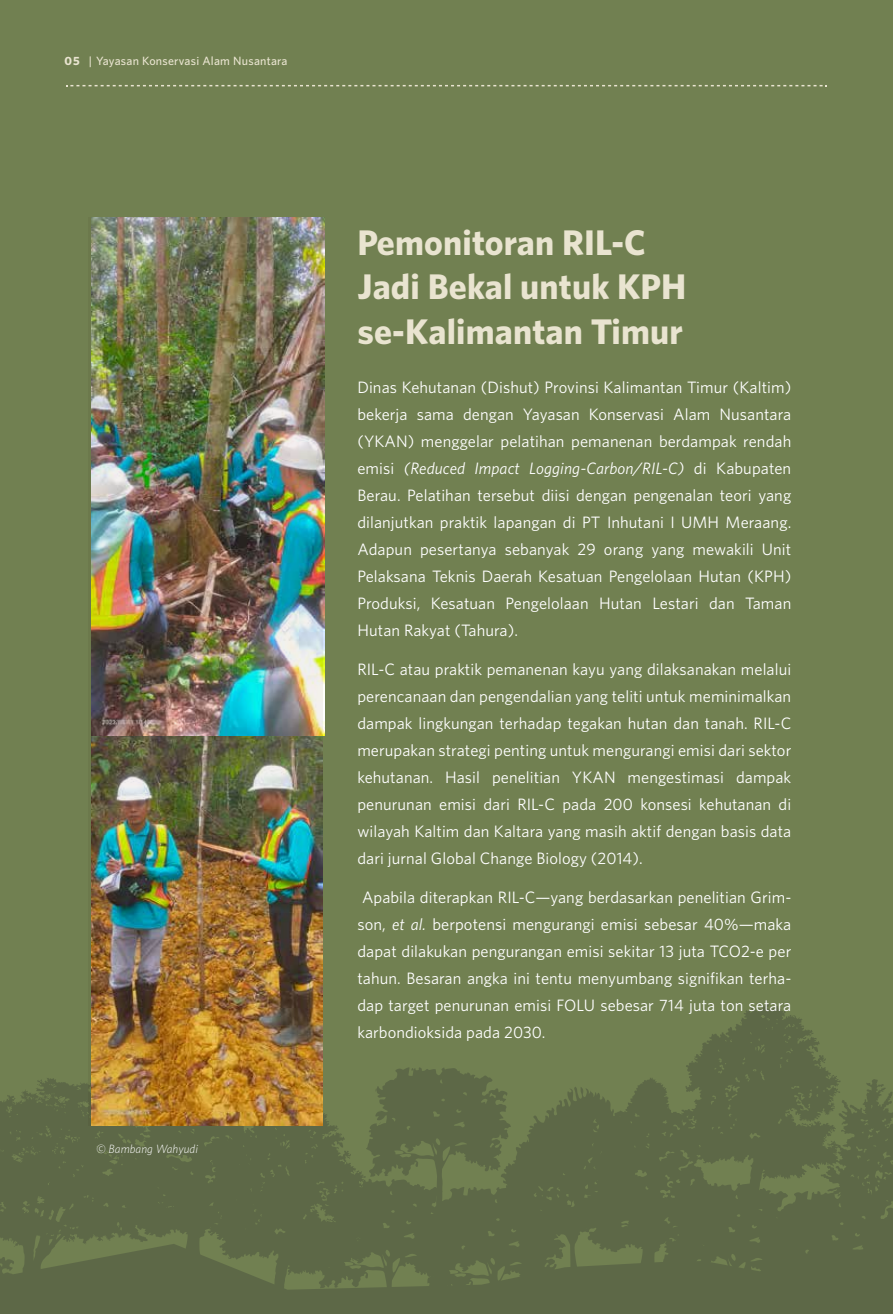
<style>
.page{position:relative;width:893px;height:1314px;background:#718051}
.page>*{position:absolute;margin:0;border:0;box-sizing:border-box;transform-origin:0 0}
.t1{font:700 35.7px/44.2px "Whitney";letter-spacing:.005em;color:#e9e4d0}
.t2{font:16.5px/27px "Whitney";letter-spacing:.005em;color:#fff;text-align:justify}
.t3{font:500 12px "Whitney";letter-spacing:.02em;color:#e9e4d0}
.t4{font:italic 300 12px "Whitney";letter-spacing:.005em;color:#fff}
.s1{font-weight:700}
.s2{font-style:italic}
</style>
<div class="page">
<svg style="left:0;top:1003px;width:893px;height:311px"></svg>
<svg style="left:66px;top:85px;width:761px;height:1px"></svg>
<img style="left:89px;top:217px;width:234px;height:909px">
<p class="t3" style="left:65px;top:54px;width:225px"><span class="s1">05</span> | Yayasan Konservasi Alam Nusantara</p>
<p class="t4" style="left:96px;top:1141px;width:103px">© Bambang Wahyudi</p>
<h1 class="t1" style="left:357px;top:219px;width:330px">Pemonitoran RIL-C<br>Jadi Bekal untuk KPH se-Kalimantan Timur</h1>
<p class="t2" style="left:357px;top:374px;width:435px">Dinas Kehutanan (Dishut) Provinsi Kalimantan Timur (Kaltim) bekerja sama dengan Yayasan Konservasi Alam Nusantara (YKAN) menggelar pelatihan pemanenan berdampak rendah emisi <span class="s2">(Reduced Impact Logging-Carbon/RIL-C)</span> di Kabupaten Berau. Pelatihan tersebut diisi dengan pengenalan teori yang dilanjutkan praktik lapangan di PT Inhutani I UMH Meraang.<br>Adapun pesertanya sebanyak 29 orang yang mewakili Unit Pelaksana Teknis Daerah Kesatuan Pengelolaan Hutan (KPH)<br>Produksi, Kesatuan Pengelolaan Hutan Lestari dan Taman Hutan Rakyat (Tahura).</p>
<p class="t2" style="left:357px;top:656px;width:435px">RIL-C atau praktik pemanenan kayu yang dilaksanakan melalui perencanaan dan pengendalian yang teliti untuk meminimalkan dampak lingkungan terhadap tegakan hutan dan tanah. RIL-C merupakan strategi penting untuk mengurangi emisi dari sektor kehutanan. Hasil penelitian YKAN mengestimasi dampak penurunan emisi dari RIL-C pada 200 konsesi kehutanan di wilayah Kaltim dan Kaltara yang masih aktif dengan basis data dari jurnal Global Change Biology (2014).</p>
<p class="t2" style="left:357px;top:884px;width:435px">Apabila diterapkan RIL-C—yang berdasarkan penelitian Grim&shy;son, <span class="s2">et al.</span> berpotensi mengurangi emisi sebesar 40%—maka dapat dilakukan pengurangan emisi sekitar 13 juta TCO2-e per tahun. Besaran angka ini tentu menyumbang signifikan terha&shy;dap target penurunan emisi FOLU sebesar 714 juta ton setara karbondioksida pada 2030.</p>
</div>
